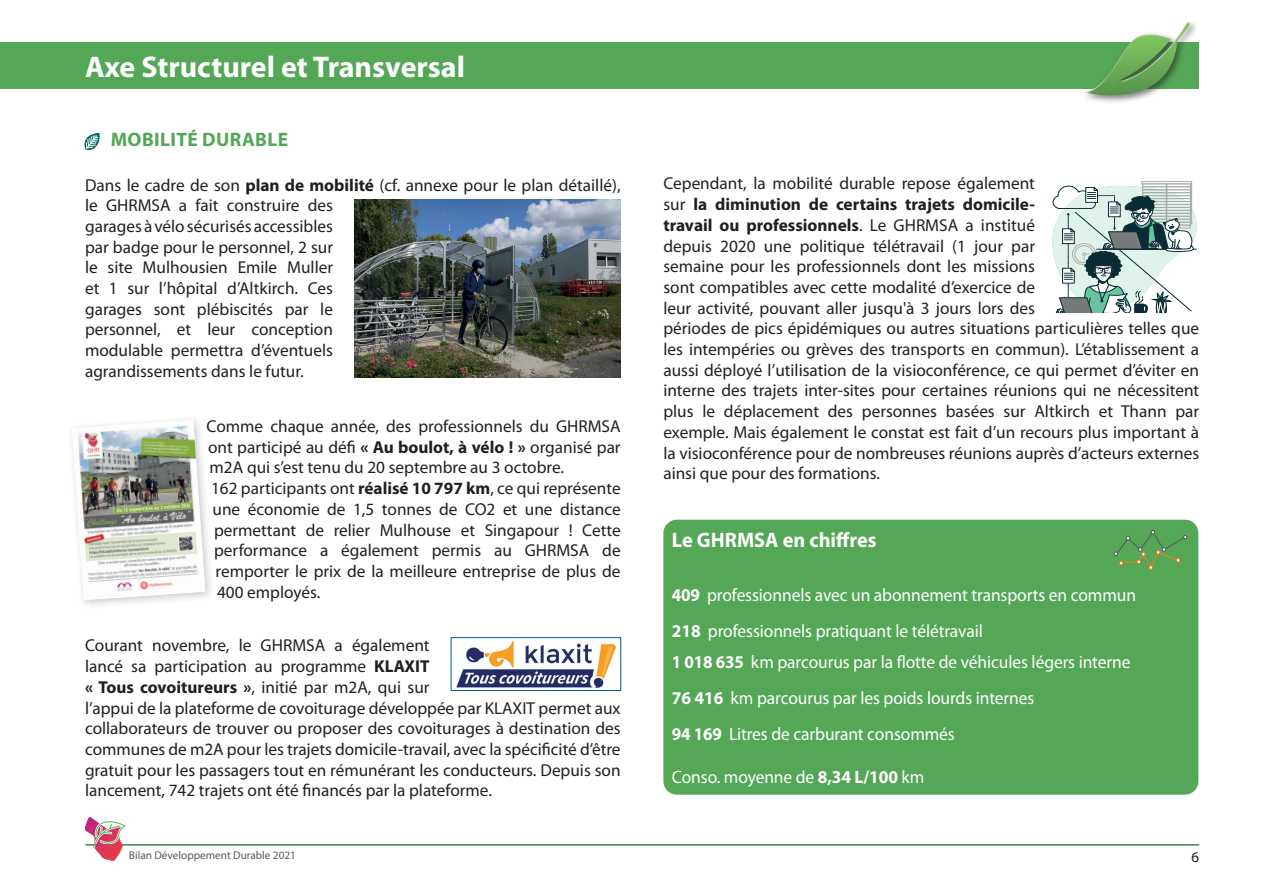
<style>
.page{position:relative;width:1263px;height:893px;background:#fff}
.page>*{position:absolute;margin:0;border:0;box-sizing:border-box;transform-origin:0 0}
.t1{font:700 30px "Myriad Pro";color:#fff}
.t2{font:700 21px "Myriad Pro";color:#fff}
.t3{font:700 19.5px "Myriad Pro";letter-spacing:.02em;color:#54a757}
.t4{font:18px/36px "Myriad Pro";letter-spacing:-.005em;color:#fff}
.t5{font:17.25px/20.7px "Myriad Pro";color:#231f20}
.t6{font:15px "Myriad Pro";color:#231f20}
.t7{font:11.25px "Myriad Pro";color:#57585a}
.s1{font-weight:700}
</style>
<div class="page">
<div style="left:0;top:43px;width:1199px;height:46px;background:#54a757"></div>
<hr style="left:85px;top:844px;width:1114px;height:2px;background:#398745">
<svg style="left:84px;top:817px;width:42px;height:44px"></svg>
<svg style="left:84px;top:132px;width:16px;height:19px"></svg>
<div style="left:1081px;top:19px;width:118px;height:85px;background:#231f20;opacity:.57"></div>
<img style="left:1083px;top:22px;width:108px;height:78px">
<div style="left:67px;top:415px;width:149px;height:195px;background:#231f20;opacity:.23"></div>
<img style="left:72px;top:420px;width:133px;height:180px">
<img style="left:354px;top:200px;width:267px;height:177px">
<img style="left:457px;top:641px;width:158px;height:47px">
<div style="left:451px;top:637px;width:170px;height:54px;border:1px solid #015b9e"></div>
<div style="left:1142px;top:181px;width:50px;height:3px;border:1px solid #a9acac"></div>
<svg style="left:1052px;top:182px;width:145px;height:130px"></svg>
<div style="left:664px;top:520px;width:533px;height:274px;background:#54a757;border-radius:13px"></div>
<div style="left:663px;top:520px;width:535px;height:275px;border:2px solid #54a757;border-radius:13px"></div>
<svg style="left:1114px;top:530px;width:73px;height:40px"></svg>
<h1 class="t1" style="left:85px;top:47px;width:381px">Axe Structurel et Transversal</h1>
<p class="t3" style="left:111px;top:127px;width:179px">MOBILITÉ DURABLE</p>
<p class="t5" style="left:85px;top:174px;width:537px">Dans le cadre de son <span class="s1">plan de mobilité</span> (cf. annexe pour le plan détaillé), le GHRMSA a fait construire des<br>garages à vélo sécurisés accessibles<br>par badge pour le personnel, 2 sur<br>le site Mulhousien Emile Muller<br>et 1 sur l’hôpital d’Altkirch. Ces<br>garages sont plébiscités par le<br>personnel, et leur conception<br>modulable permettra d’éventuels<br>agrandissements dans le futur.</p>
<p class="t5" style="left:207px;top:416px;width:416px">Comme chaque année, des professionnels du GHRMSA</p>
<p class="t5" style="left:208px;top:436px;width:414px">ont participé au défi <span class="s1">« Au boulot, à vélo ! »</span> organisé par</p>
<p class="t5" style="left:210px;top:457px;width:356px">m2A qui s’est tenu du 20 septembre au 3 octobre.</p>
<p class="t5" style="left:211px;top:478px;width:411px">162 participants ont <span class="s1">réalisé 10 797 km</span>, ce qui représente</p>
<p class="t5" style="left:213px;top:498px;width:410px">une économie de 1,5 tonnes de CO2 et une distance</p>
<p class="t5" style="left:214px;top:519px;width:408px">permettant de relier Mulhouse et Singapour ! Cette</p>
<p class="t5" style="left:214px;top:540px;width:408px">performance a également permis au GHRMSA de</p>
<p class="t5" style="left:216px;top:561px;width:406px">remporter le prix de la meilleure entreprise de plus de</p>
<p class="t5" style="left:217px;top:581px;width:105px">400 employés.</p>
<p class="t5" style="left:85px;top:635px;width:537px">Courant novembre, le GHRMSA a également<br>lancé sa participation au programme <span class="s1">KLAXIT<br>« Tous covoitureurs »</span>, initié par m2A, qui sur<br>l’appui de la plateforme de covoiturage développée par KLAXIT permet aux collaborateurs de trouver ou proposer des covoiturages à destination des communes de m2A pour les trajets domicile-travail, avec la spécificité d’être gratuit pour les passagers tout en rémunérant les conducteurs. Depuis son lancement, 742 trajets ont été financés par la plateforme.</p>
<p class="t5" style="left:663px;top:173px;width:537px">Cependant, la mobilité durable repose également<br>sur <span class="s1">la diminution de certains trajets domicile-<br>travail ou professionnels</span>. Le GHRMSA a institué<br>depuis 2020 une politique télétravail (1 jour par<br>semaine pour les professionnels dont les missions<br>sont compatibles avec cette modalité d’exercice de<br>leur activité, pouvant aller jusqu'à 3 jours lors des<br>périodes de pics épidémiques ou autres situations particulières telles que les intempéries ou grèves des transports en commun). L’établissement a aussi déployé l’utilisation de la visioconférence, ce qui permet d’éviter en interne des trajets inter-sites pour certaines réunions qui ne nécessitent plus le déplacement des personnes basées sur Altkirch et Thann par exemple. Mais également le constat est fait d’un recours plus important à la visioconférence pour de nombreuses réunions auprès d’acteurs externes ainsi que pour des formations.</p>
<p class="t2" style="left:672px;top:527px;width:206px">Le GHRMSA en chiffres</p>
<p class="t4" style="left:672px;top:576px;width:466px"><span class="s1">409</span> professionnels avec un abonnement transports en commun<br><span class="s1">218</span> professionnels pratiquant le télétravail</p>
<p class="t4" style="left:672px;top:644px;width:460px"><span class="s1">1 018 635</span> km parcourus par la flotte de véhicules légers interne<br><span class="s1">76 416</span> km parcourus par les poids lourds internes<br><span class="s1">94 169</span> Litres de carburant consommés</p>
<p class="t4" style="left:672px;top:759px;width:254px">Conso. moyenne de <span class="s1">8,34 L/100</span> km</p>
<p class="t7" style="left:129px;top:848px;width:169px">Bilan Développement Durable 2021</p>
<p class="t6" style="left:1191px;top:847px;width:9px">6</p>
</div>
